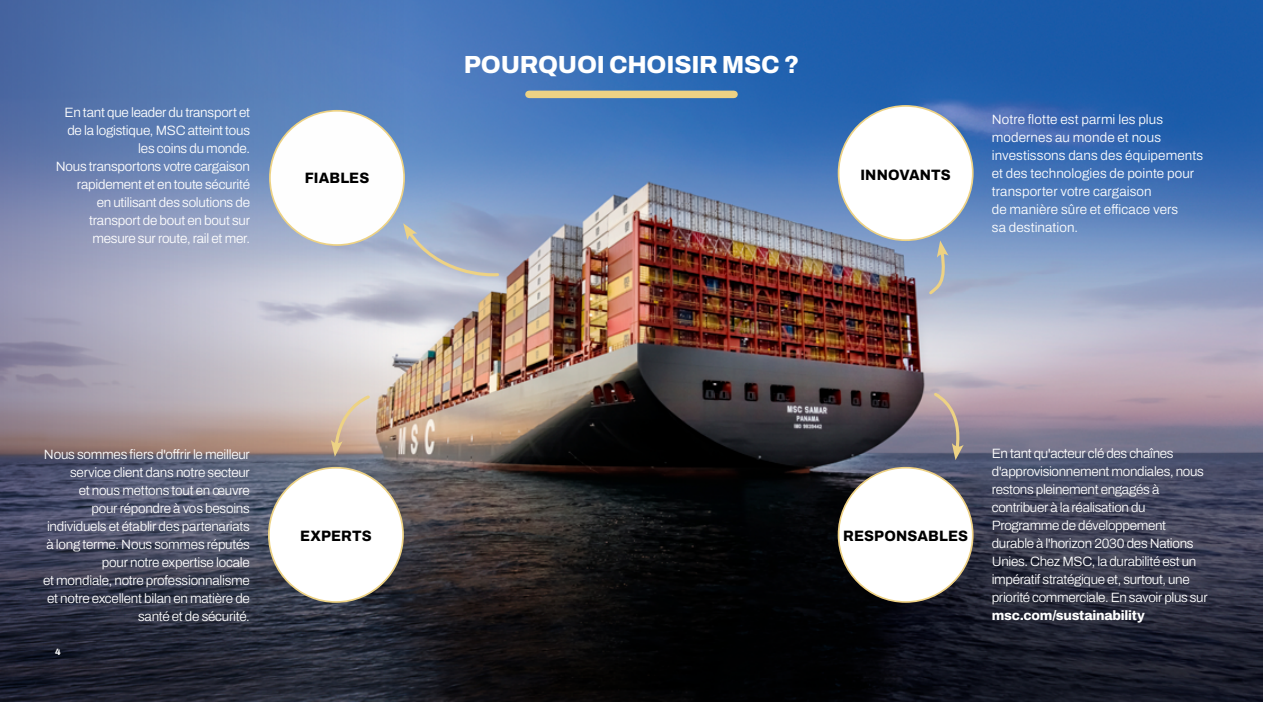
<style>
.page{position:relative;width:1263px;height:702px;background:#fff}
.page>*{position:absolute;margin:0;border:0;box-sizing:border-box;transform-origin:0 0}
.t1{font:800 24.75px "Archivo";letter-spacing:-.01em;color:#fff}
.t2{font:800 15px "Archivo";letter-spacing:.01em;color:#000;scale:.95 1}
.t3{font:300 13.5px/18px "Archivo";letter-spacing:-.015em;color:#fff;text-align:right}
.t4{font:300 13.5px/18px "Archivo";letter-spacing:.01em;color:#fff}
.t5{font:800 13.5px "Archivo";letter-spacing:-.02em;color:#fff}
.t6{font:800 9px "Archivo";color:#fff}
</style>
<div class="page">
<img style="left:428px;top:0;width:835px;height:702px">
<img style="left:0;top:0;width:428px;height:702px">
<svg style="left:403px;top:223px;width:98px;height:54px;background:#abb5c7"></svg>
<svg style="left:926px;top:240px;width:23px;height:57px"></svg>
<div style="left:270px;top:111px;width:134px;height:134px;background:#fefefe;border-radius:50%"></div>
<svg style="left:331px;top:393px;width:41px;height:64px;background:#cfb9a7"></svg>
<svg style="left:931px;top:390px;width:33px;height:70px;background:#9e9097"></svg>
<div style="left:838px;top:467px;width:135px;height:135px;background:#fff;border-radius:50%"></div>
<div style="left:838px;top:106px;width:135px;height:134px;background:#fff;border-radius:50%"></div>
<div style="left:269px;top:467px;width:134px;height:135px;background:#fff;border-radius:50%"></div>
<div style="left:529px;top:91px;width:205px;height:7px;background:#edd284"></div>
<p class="t3" style="left:56px;top:104px;width:196px">En tant que leader du transport et de la logistique, MSC atteint tous les coins du monde.<br>Nous transportons votre cargaison rapidement et en toute sécurité<br>en utilisant des solutions de transport de bout en bout sur mesure sur route, rail et mer.</p>
<p class="t2" style="left:305px;top:167px;width:70px">FIABLES</p>
<h1 class="t1" style="left:464px;top:45px;width:337px">POURQUOI CHOISIR MSC ?</h1>
<p class="t2" style="left:860px;top:163px;width:97px">INNOVANTS</p>
<p class="t4" style="left:992px;top:110px;width:213px">Notre flotte est parmi les plus modernes au monde et nous investissons dans des équipements et des technologies de pointe pour transporter votre cargaison<br>de manière sûre et efficace vers<br>sa destination.</p>
<p class="t3" style="left:43px;top:445px;width:208px">Nous sommes fiers d'offrir le meilleur service client dans notre secteur<br>et nous mettons tout en œuvre<br>pour répondre à vos besoins individuels et établir des partenariats à long terme. Nous sommes réputés pour notre expertise locale<br>et mondiale, notre professionnalisme et notre excellent bilan en matière de santé et de sécurité.</p>
<p class="t3" style="left:992px;top:445px;width:217px;text-align:left">En tant qu'acteur clé des chaînes d'approvisionnement mondiales, nous restons pleinement engagés à contribuer à la réalisation du Programme de développement durable à l'horizon 2030 des Nations Unies. Chez MSC, la durabilité est un impératif stratégique et, surtout, une priorité commerciale. En savoir plus sur</p>
<p class="t2" style="left:843px;top:525px;width:133px">RESPONSABLES</p>
<p class="t2" style="left:300px;top:525px;width:77px">EXPERTS</p>
<p class="t5" style="left:992px;top:605px;width:155px">msc.com/sustainability</p>
<p class="t6" style="left:55px;top:644px;width:7px">4</p>
</div>
